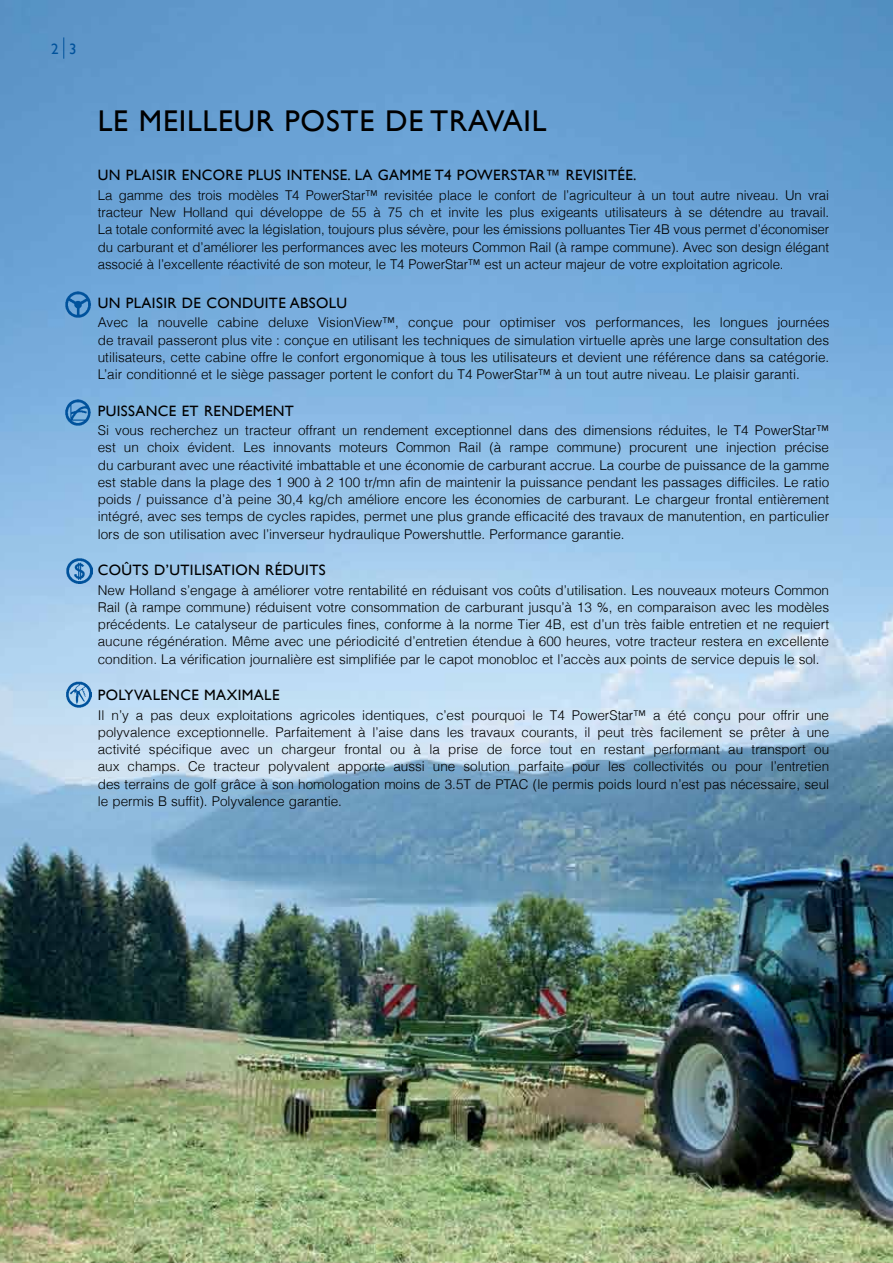
<style>
.page{position:relative;width:893px;height:1263px;background:#fff}
.page>*{position:absolute;margin:0;border:0;box-sizing:border-box;transform-origin:0 0}
.t1{font:30px "Gill Sans";letter-spacing:.025em;color:#000}
.t2{font:15px "Gill Sans";letter-spacing:.025em;color:#000}
.t3{font:15px "Gill Sans";color:#00529c}
.t4{font:300 13.5px/17.2px "Helvetica";color:#000;text-align:justify}
</style>
<div class="page">
<img style="left:0;top:0;width:893px;height:1263px">
<svg style="left:64px;top:37px;width:1px;height:22px"></svg>
<img style="left:67px;top:558px;width:25px;height:26px">
<img style="left:64px;top:682px;width:27px;height:25px">
<img style="left:64px;top:400px;width:28px;height:25px">
<img style="left:65px;top:292px;width:27px;height:25px">
<p class="t3" style="left:51px;top:40px;width:27px">2 3</p>
<h1 class="t1" style="left:98px;top:103px;width:222px">LE MEILLEUR POSTE</h1>
<h1 class="t1" style="left:385px;top:103px;width:160px">DE TRAVAIL</h1>
<p class="t2" style="left:98px;top:167px;width:379px">UN PLAISIR ENCORE PLUS INTENSE. LA GAMME T4 POWERSTAR</p>
<p class="t2" style="left:545px;top:167px;width:93px">™ REVISITÉE.</p>
<p class="t4" style="left:98px;top:186px;width:733px">La gamme des trois modèles T4 PowerStar™ revisitée place le confort de l’agriculteur à un tout autre niveau. Un vrai tracteur New Holland qui développe de 55 à 75 ch et invite les plus exigeants utilisateurs à se détendre au travail.<br>La totale conformité avec la législation, toujours plus sévère, pour les émissions polluantes Tier 4B vous permet d’économiser du carburant et d’améliorer les performances avec les moteurs Common Rail (à rampe commune). Avec son design élégant associé à l’excellente réactivité de son moteur, le T4 PowerStar™ est un acteur majeur de votre exploitation agricole.</p>
<p class="t2" style="left:98px;top:294px;width:248px">UN PLAISIR DE CON DUITE ABSOLU</p>
<p class="t4" style="left:98px;top:314px;width:733px">Avec la nouvelle cabine deluxe VisionView™, conçue pour optimiser vos performances, les longues journées de travail passeront plus vite : conçue en utilisant les techniques de simulation virtuelle après une large consultation des utilisateurs, cette cabine offre le confort ergonomique à tous les utilisateurs et devient une référence dans sa catégorie.<br>L’air conditionné et le siège passager portent le confort du T4 PowerStar™ à un tout autre niveau. Le plaisir garanti.</p>
<p class="t2" style="left:98px;top:402px;width:198px">PUISSANCE ET REN DEMENT</p>
<p class="t4" style="left:98px;top:422px;width:733px">Si vous recherchez un tracteur offrant un rendement exceptionnel dans des dimensions réduites, le T4 PowerStar™ est un choix évident. Les innovants moteurs Common Rail (à rampe commune) procurent une injection précise du carburant avec une réactivité imbattable et une économie de carburant accrue. La courbe de puissance de la gamme est stable dans la plage des 1 900 à 2 100 tr/mn afin de maintenir la puissance pendant les passages difficiles. Le ratio poids / puissance d’à peine 30,4 kg/ch améliore encore les économies de carburant. Le chargeur frontal entièrement intégré, avec ses temps de cycles rapides, permet une plus grande efficacité des travaux de manutention, en particulier lors de son utilisation avec l’inverseur hydraulique Powershuttle. Performance garantie.</p>
<p class="t2" style="left:98px;top:561px;width:229px">COÛTS D’UTILISATION RÉDUITS</p>
<p class="t4" style="left:98px;top:581px;width:733px">New Holland s’engage à améliorer votre rentabilité en réduisant vos coûts d’utilisation. Les nouveaux moteurs Common Rail (à rampe commune) réduisent votre consommation de carburant jusqu’à 13 %, en comparaison avec les modèles précédents. Le catalyseur de particules fines, conforme à la norme Tier 4B, est d’un très faible entretien et ne requiert aucune régénération. Même avec une périodicité d’entretien étendue à 600 heures, votre tracteur restera en excellente condition. La vérification journalière est simplifiée par le capot monobloc et l’accès aux points de service depuis le sol.</p>
<p class="t2" style="left:98px;top:686px;width:183px">POLYVALE NCE MAXIMALE</p>
<p class="t4" style="left:98px;top:706px;width:733px">Il n’y a pas deux exploitations agricoles identiques, c’est pourquoi le T4 PowerStar™ a été conçu pour offrir une polyvalence exceptionnelle. Parfaitement à l’aise dans les travaux courants, il peut très facilement se prêter à une activité spécifique avec un chargeur frontal ou à la prise de force tout en restant performant au transport ou aux champs. Ce tracteur polyvalent apporte aussi une solution parfaite pour les collectivités ou pour l’entretien des terrains de golf grâce à son homologation moins de 3.5T de PTAC (le permis poids lourd n’est pas nécessaire, seul le permis B suffit). Polyvalence garantie.</p>
</div>
